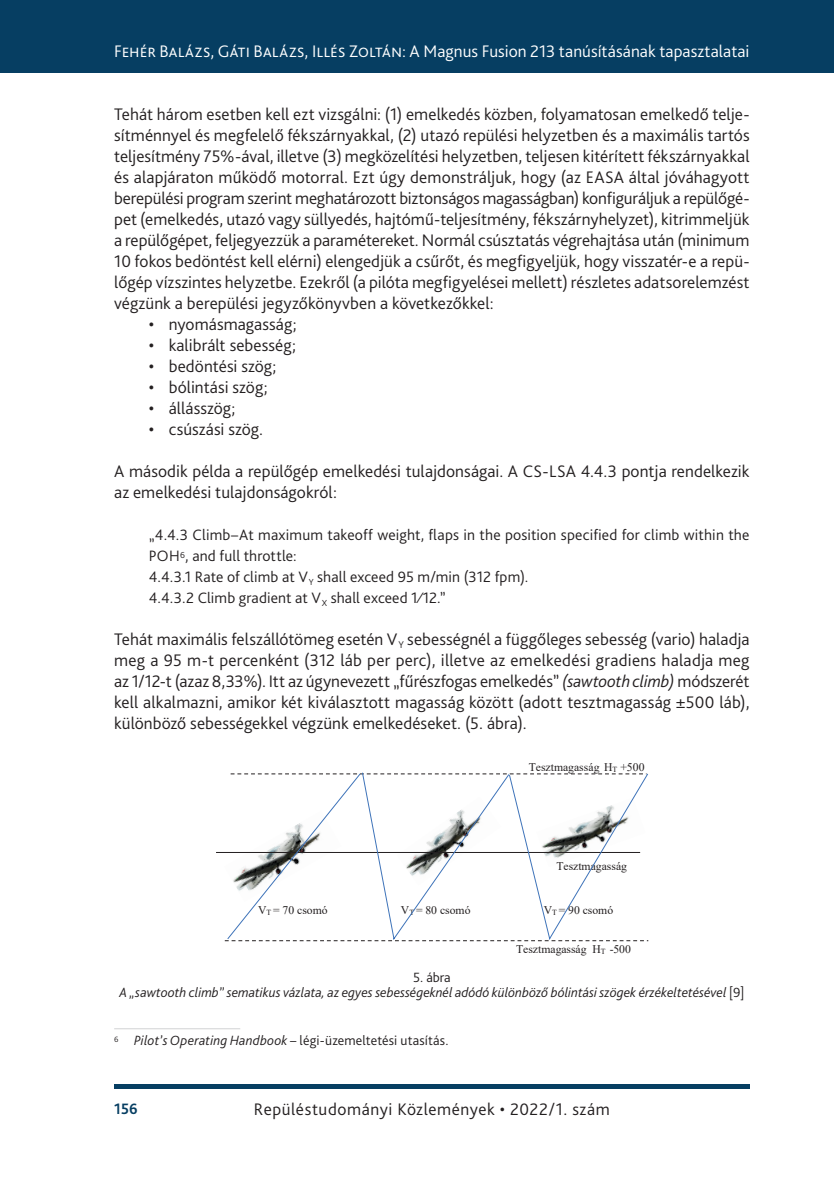
<style>
.page{position:relative;width:834px;height:1181px;background:#fff}
.page>*{position:absolute;margin:0;border:0;box-sizing:border-box;transform-origin:0 0}
._2__Body_1st_paragra{font:300 17.5px/21px "Bliss Pro";letter-spacing:.005em;color:#231f20;text-align:justify}
.t1{font:300 17.5px "Bliss Pro";letter-spacing:.005em;color:#fff}
._2__Body_1st_paragra-2{font:300 17.5px "Bliss Pro";letter-spacing:.03em;color:#231f20}
._7_Long_Citation{font:300 15.75px/21px "Bliss Pro";letter-spacing:.01em;color:#231f20}
.t2{font:700 15.75px "Bliss Pro";color:#063e62;scale:.95 1}
.Ábra__képalárás{font:italic 300 14px "Bliss Pro";color:#231f20}
.Footnote_text{font:300 14px "Bliss Pro";letter-spacing:.01em;color:#231f20}
.Ábra_címe{font:300 14px "Bliss Pro";color:#231f20}
.t3{font:11.72px "Times New Roman";color:#231f20}
.s1{font-weight:400}
.s2{font-style:italic}
.s3{font-size:7.88px}
.s4{font-style:normal}
</style>
<div class="page">
<div style="left:0;top:0;width:833px;height:73px;background:#063e62"></div>
<hr style="left:833px;top:0;width:1px;height:73px;background:#063e62">
<div style="left:114px;top:1084px;width:635px;height:5px;background:#063e62"></div>
<hr style="left:216px;top:852px;width:424px;height:1px;background:#231f20">
<svg style="left:226px;top:772px;width:423px;height:169px"></svg>
<hr style="left:114px;top:1028px;width:126px;height:1px;background:#d1d2d4">
<p class="t1" style="left:114px;top:41px;width:636px">Fehér Balázs, Gáti Balázs, Illés Zoltán: A Magnus Fusion 213 tanúsításának tapasztalatai</p>
<p class="_2__Body_1st_paragra" style="left:114px;top:103px;width:637px">Tehát három esetben kell ezt vizsgálni: (1) emelkedés közben, folyamatosan emelkedő telje&shy;sítménnyel és megfelelő fékszárnyakkal, (2) utazó repülési helyzetben és a maximális tartós teljesítmény 75%-ával, illetve (3) megközelítési helyzetben, teljesen kitérített fékszárnyakkal és alapjáraton működő motorral. Ezt úgy demonstráljuk, hogy (az EASA által jóváhagyott berepülési program szerint meghatározott biztonságos magasságban) konfiguráljuk a repülőgé&shy;pet (emelkedés, utazó vagy süllyedés, hajtómű-teljesítmény, fékszárnyhelyzet), kitrimmeljük a repülőgépet, feljegyezzük a paramétereket. Normál csúsztatás végrehajtása után (minimum 10 fokos bedöntést kell elérni) elengedjük a csűrőt, és megfigyeljük, hogy visszatér-e a repü&shy;lőgép vízszintes helyzetbe. Ezekről (a pilóta megfigyelései mellett) részletes adatsorelemzést végzünk a berepülési jegyzőkönyvben a következőkkel:</p>
<p class="_2__Body_1st_paragra" style="left:149px;top:313px;width:149px"><span class="s1">•</span> nyomásmagasság;</p>
<p class="_2__Body_1st_paragra" style="left:149px;top:334px;width:149px"><span class="s1">•</span> kalibrált sebesség;</p>
<p class="_2__Body_1st_paragra" style="left:149px;top:355px;width:129px"><span class="s1">•</span> bedöntési szög;</p>
<p class="_2__Body_1st_paragra" style="left:149px;top:376px;width:120px"><span class="s1">•</span> bólintási szög;</p>
<p class="_2__Body_1st_paragra" style="left:149px;top:397px;width:88px"><span class="s1">•</span> állásszög;</p>
<p class="_2__Body_1st_paragra" style="left:149px;top:418px;width:115px"><span class="s1">•</span> csúszási szög.</p>
<p class="_2__Body_1st_paragra" style="left:114px;top:460px;width:636px">A második példa a repülőgép emelkedési tulajdonságai. A CS-LSA 4.4.3 pontja rendelkezik az emelkedési tulajdonságokról:</p>
<p class="_7_Long_Citation" style="left:149px;top:524px;width:602px">„4.4.3 Climb–At maximum takeoff weight, flaps in the position specified for climb within the<br>POH<sup>6</sup>, and full throttle:</p>
<p class="_7_Long_Citation" style="left:149px;top:566px;width:381px">4.4.3.1 Rate of climb at V<sub>Y</sub> shall exceed 95 m/min (312 fpm).</p>
<p class="_7_Long_Citation" style="left:149px;top:587px;width:298px">4.4.3.2 Climb gradient at V<sub>X</sub> shall exceed 1⁄12.”</p>
<p class="_2__Body_1st_paragra" style="left:114px;top:628px;width:636px">Tehát maximális felszállótömeg esetén V<sub>Y</sub> sebességnél a függőleges sebesség (vario) haladja meg a -95 m-t percenként (312 láb per perc), illetve az emelkedési gradiens haladja meg az -1/12-t (azaz 8,33%). Itt az úgynevezett „fűrészfogas emelkedés” <span class="s2">(sawtooth climb)</span> módszerét kell alkalmazni, amikor két kiválasztott magasság között (adott tesztmagasság ±500 láb), különböző sebességekkel végzünk emelkedéseket. (5. ábra).</p>
<p class="t3" style="left:528px;top:758px;width:117px">Tesztmagasság H<span class="s3">T</span> +500</p>
<p class="t3" style="left:556px;top:857px;width:72px">Tesztmagasság</p>
<p class="t3" style="left:258px;top:902px;width:71px">V<span class="s3">T</span> = 70 csomó</p>
<p class="t3" style="left:401px;top:902px;width:71px">V<span class="s3">T</span> = 80 csomó</p>
<p class="t3" style="left:543px;top:902px;width:71px">V<span class="s3">T</span> = 90 csomó</p>
<p class="t3" style="left:516px;top:940px;width:116px">Tesztmagasság H<sub>T</sub> -500</p>
<p class="Ábra_címe" style="left:413px;top:968px;width:39px">5. ábra</p>
<p class="Ábra__képalárás" style="left:119px;top:984px;width:626px">A „sawtooth climb” sematikus vázlata, az egyes sebességeknél adódó különböző bólintási szögek érzékeltetésével <span class="s4">[9]</span></p>
<p class="Footnote_text" style="left:114px;top:1031px;width:336px"><sup>6</sup> <span class="s2">Pilot’s Operating Handbook</span> – légi-üzemeltetési utasítás.</p>
<p class="t2" style="left:114px;top:1099px;width:26px">156</p>
<p class="_2__Body_1st_paragra-2" style="left:254px;top:1098px;width:357px">Repüléstudományi Közlemények • 2022/1. szám</p>
</div>
